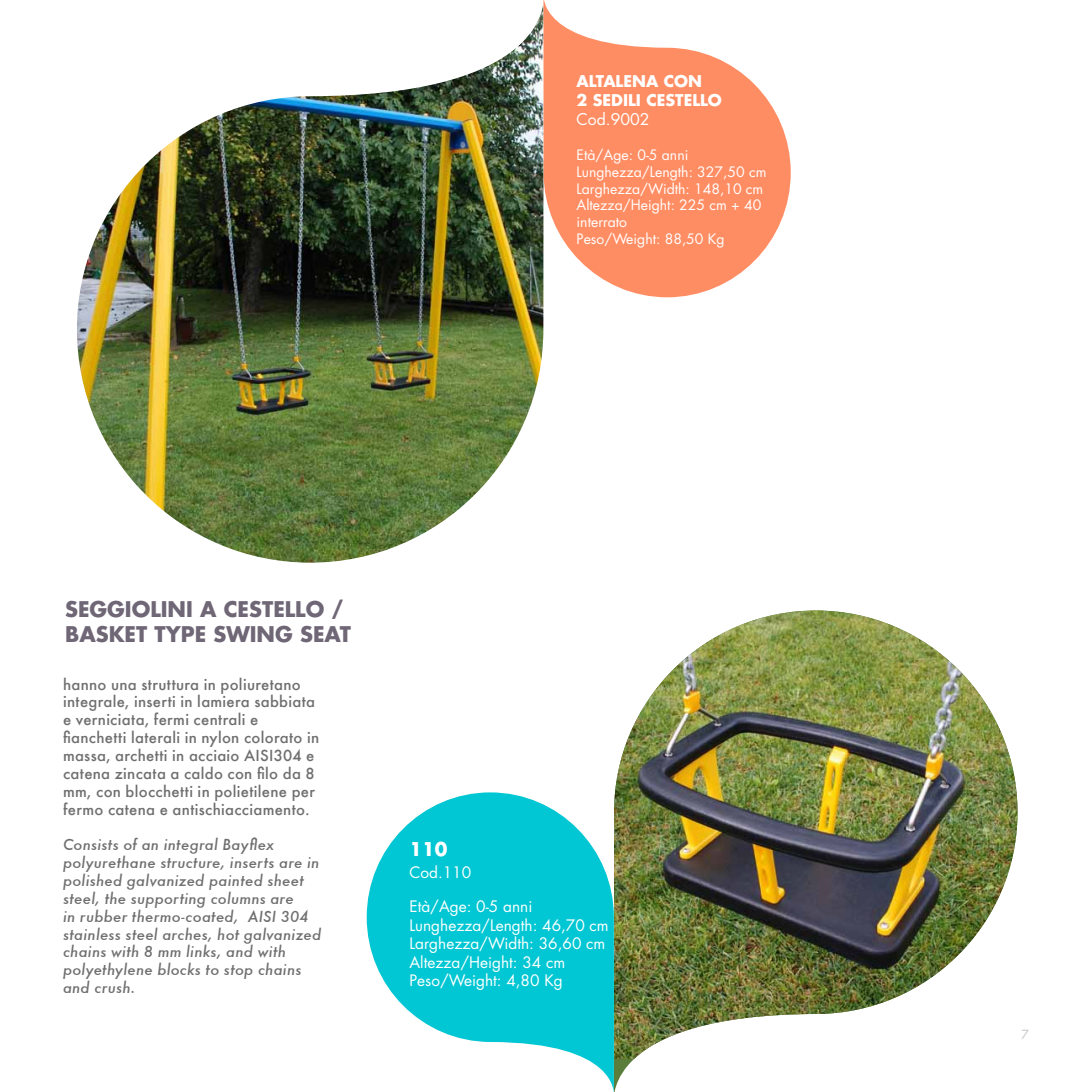
<style>
.page{position:relative;width:1092px;height:1092px;background:#fff}
.page>*{position:absolute;margin:0;border:0;box-sizing:border-box;transform-origin:0 0}
.t1{font:700 21px/25.2px "Futura";color:#6f6676}
.t2{font:700 18.55px "Futura";color:#fff}
.t3{font:700 15.75px/18.9px "Futura";color:#fff}
.t4{font:15.75px "Futura";color:#fff}
.t5{font:15.4px/18.6px "Futura";color:#fff}
.t6{font:500 14.88px/17.8px "Futura";letter-spacing:.02em;color:#6f6f6f}
.t7{font:italic 500 14.88px/17.8px "Futura";letter-spacing:.015em;color:#6f6f6f}
.t8{font:14px/16.8px "Futura";color:#fff}
.t9{font:12.25px "Futura";color:#c6c6c6}
</style>
<div class="page">
<img style="left:615px;top:610px;width:402px;height:448px">
<svg style="left:366px;top:792px;width:252px;height:299px;fill:#00c7d3"></svg>
<img style="left:77px;top:18px;width:466px;height:544px">
<svg style="left:539px;top:0;width:251px;height:297px;fill:#ff8d63"></svg>
<p class="t3" style="left:576px;top:71px;width:147px">ALTALENA CON<br>2 SEDILI CESTELLO</p>
<p class="t4" style="left:576px;top:108px;width:74px">Cod.9002</p>
<p class="t8" style="left:576px;top:146px;width:191px">Età/Age: 0-5 anni<br>Lunghezza/Length: 327,50 cm<br>Larghezza/Width: 148,10 cm<br>Altezza/Height: 225 cm + 40 interrato<br>Peso/Weight: 88,50 Kg</p>
<h1 class="t1" style="left:65px;top:596px;width:287px">SEGGIOLINI A CESTELLO /<br>BASKET TYPE SWING SEAT</h1>
<p class="t6" style="left:63px;top:674px;width:258px">hanno una struttura in poliuretano integrale, inserti in lamiera sabbiata e verniciata, fermi centrali e fianchetti laterali in nylon colorato in massa, archetti in acciaio AISI304 e catena zincata a caldo con filo da 8 mm, con blocchetti in polietilene per fermo catena e antischiacciamento.</p>
<p class="t7" style="left:63px;top:835px;width:260px">Consists of an integral Bayflex polyurethane structure, inserts are in polished galvanized painted sheet steel, the supporting columns are<br>in rubber thermo-coated, AISI 304 stainless steel arches, hot galvanized chains with 8 mm links, and with polyethylene blocks to stop chains and crush.</p>
<p class="t2" style="left:409px;top:836px;width:40px">110</p>
<p class="t5" style="left:409px;top:862px;width:63px">Cod.110</p>
<p class="t5" style="left:409px;top:896px;width:201px">Età/Age: 0-5 anni<br>Lunghezza/Length: 46,70 cm<br>Larghezza/Width: 36,60 cm<br>Altezza/Height: 34 cm<br>Peso/Weight: 4,80 Kg</p>
<p class="t9" style="left:1021px;top:1025px;width:9px">7</p>
</div>
